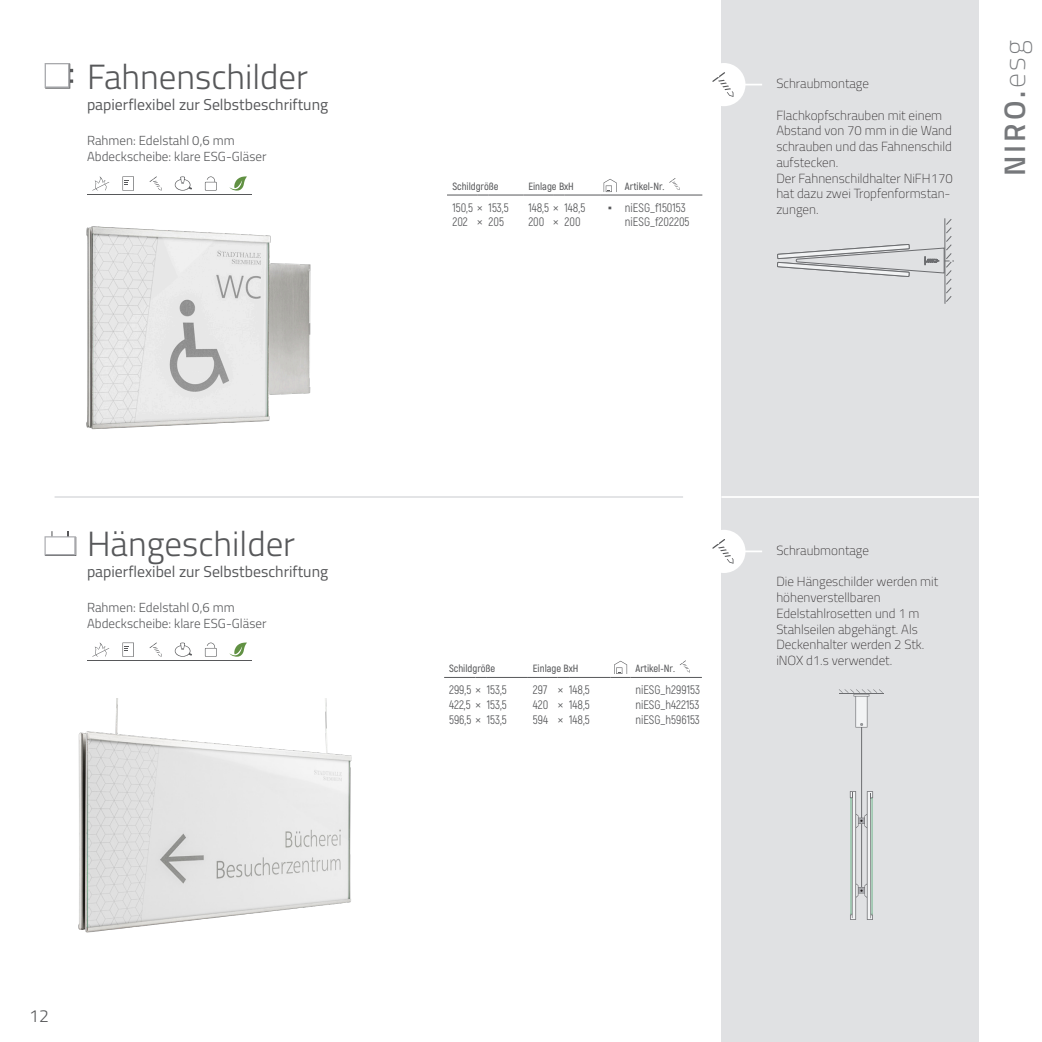
<style>
.page{position:relative;width:1042px;height:1042px;background:#fff}
.page>*{position:absolute;margin:0;border:0;box-sizing:border-box;transform-origin:0 0}
.Produkt_Titel{font:300 35px "Titillium";color:#57585a}
.t1{font:600 29.75px "Titillium";color:#76787b}
.t2{font:300 17.5px "Titillium";color:#57585a}
.Produkt_Subline{font:15.75px "Titillium";color:#57585a}
.Balkentext_Montagear{font:100 13.12px/15.8px "Titillium";color:#231f20}
.Produkt_Text_unter_P{font:300 13.12px "Titillium";color:#57585a}
.Tabelle_Inhalt{font:12.25px "Akrobat";color:#57585a}
.Tabelle_Titelleiste{font:600 10.5px "Akrobat";color:#57585a}
.s1{font-weight:100}
</style>
<div class="page">
<div style="left:721px;top:0;width:258px;height:1042px;background:#e0e1e3"></div>
<img style="left:86px;top:226px;width:225px;height:204px">
<img style="left:78px;top:699px;width:274px;height:234px">
<svg style="left:777px;top:218px;width:177px;height:86px"></svg>
<svg style="left:150px;top:176px;width:12px;height:15px"></svg>
<svg style="left:229px;top:176px;width:18px;height:15px"></svg>
<svg style="left:92px;top:176px;width:17px;height:15px"></svg>
<svg style="left:122px;top:176px;width:12px;height:15px"></svg>
<svg style="left:175px;top:176px;width:17px;height:15px"></svg>
<svg style="left:205px;top:176px;width:12px;height:15px"></svg>
<hr style="left:87px;top:195px;width:165px;height:1px;background:#57585a">
<svg style="left:150px;top:642px;width:12px;height:15px"></svg>
<svg style="left:229px;top:642px;width:18px;height:15px"></svg>
<svg style="left:92px;top:642px;width:17px;height:15px"></svg>
<svg style="left:122px;top:642px;width:12px;height:15px"></svg>
<svg style="left:175px;top:642px;width:17px;height:15px"></svg>
<svg style="left:205px;top:642px;width:12px;height:15px"></svg>
<hr style="left:87px;top:661px;width:165px;height:1px;background:#57585a">
<div style="left:702px;top:530px;width:43px;height:43px;background:#fff;border-radius:21px"></div>
<svg style="left:712px;top:539px;width:21px;height:25px"></svg>
<div style="left:702px;top:63px;width:43px;height:43px;background:#fff;border-radius:21px"></div>
<svg style="left:712px;top:72px;width:21px;height:25px"></svg>
<hr style="left:839px;top:693px;width:45px;height:1px;background:#6c6d70">
<svg style="left:839px;top:689px;width:44px;height:231px"></svg>
<svg style="left:45px;top:531px;width:31px;height:25px"></svg>
<svg style="left:45px;top:63px;width:28px;height:26px"></svg>
<hr style="left:447px;top:195px;width:30px;height:1px;background:#57585a">
<svg style="left:477px;top:195px;width:12px;height:1px"></svg>
<hr style="left:489px;top:195px;width:34px;height:1px;background:#57585a">
<hr style="left:523px;top:195px;width:30px;height:1px;background:#57585a">
<hr style="left:564px;top:195px;width:36px;height:1px;background:#57585a">
<hr style="left:620px;top:195px;width:82px;height:1px;background:#57585a">
<svg style="left:600px;top:179px;width:20px;height:17px"></svg>
<svg style="left:669px;top:178px;width:10px;height:12px"></svg>
<hr style="left:444px;top:677px;width:31px;height:1px;background:#57585a">
<svg style="left:475px;top:677px;width:12px;height:1px"></svg>
<hr style="left:487px;top:677px;width:41px;height:1px;background:#57585a">
<hr style="left:528px;top:677px;width:30px;height:1px;background:#57585a">
<hr style="left:569px;top:677px;width:41px;height:1px;background:#57585a">
<hr style="left:630px;top:677px;width:72px;height:1px;background:#57585a">
<svg style="left:610px;top:660px;width:21px;height:18px"></svg>
<svg style="left:680px;top:660px;width:10px;height:12px"></svg>
<hr style="left:55px;top:496px;width:628px;height:2px;background:#e0e1e3">
<hr style="left:721px;top:496px;width:258px;height:2px;background:#fff">
<p class="Produkt_Titel" style="left:87px;top:52px;width:223px">Fahnenschilder</p>
<p class="Produkt_Subline" style="left:87px;top:93px;width:243px">papierflexibel zur Selbstbeschriftung</p>
<p class="Produkt_Text_unter_P" style="left:87px;top:131px;width:149px">Rahmen: Edelstahl 0,6 mm</p>
<p class="Produkt_Text_unter_P" style="left:87px;top:147px;width:181px">Abdeckscheibe: klare ESG-Gläser</p>
<p class="Tabelle_Titelleiste" style="left:452px;top:180px;width:48px">Schildgröße</p>
<p class="Tabelle_Titelleiste" style="left:528px;top:180px;width:47px">Einlage BxH</p>
<p class="Tabelle_Titelleiste" style="left:625px;top:180px;width:41px">Artikel-Nr.</p>
<p class="Tabelle_Inhalt" style="left:452px;top:200px;width:32px">150,5 ×</p>
<p class="Tabelle_Inhalt" style="left:489px;top:200px;width:22px">153,5</p>
<p class="Tabelle_Inhalt" style="left:528px;top:200px;width:32px">148,5 ×</p>
<p class="Tabelle_Inhalt" style="left:564px;top:200px;width:22px">148,5</p>
<p class="Tabelle_Inhalt" style="left:625px;top:200px;width:62px">niESG_f150153</p>
<p class="Tabelle_Inhalt" style="left:452px;top:215px;width:17px">202</p>
<p class="Tabelle_Inhalt" style="left:477px;top:215px;width:7px">×</p>
<p class="Tabelle_Inhalt" style="left:489px;top:215px;width:17px">205</p>
<p class="Tabelle_Inhalt" style="left:528px;top:215px;width:18px">200</p>
<p class="Tabelle_Inhalt" style="left:553px;top:215px;width:7px">×</p>
<p class="Tabelle_Inhalt" style="left:564px;top:215px;width:18px">200</p>
<p class="Tabelle_Inhalt" style="left:625px;top:215px;width:66px">niESG_f202205</p>
<p class="Balkentext_Montagear" style="left:776px;top:75px;width:94px">Schraubmontage</p>
<p class="Balkentext_Montagear" style="left:776px;top:106px;width:177px">Flachkopfschrauben mit einem<br>Abstand von 70 mm in die Wand schrauben und das Fahnenschild aufstecken.</p>
<p class="Balkentext_Montagear" style="left:776px;top:169px;width:178px">Der Fahnenschildhalter NiFH170 hat dazu zwei Tropfenformstan&shy;zungen.</p>
<p class="t1" style="left:992px;top:176px;width:138px;rotate:-90deg">NIRO.<span class="s1">esg</span></p>
<p class="Produkt_Titel" style="left:87px;top:518px;width:210px">Hängeschilder</p>
<p class="Produkt_Subline" style="left:87px;top:560px;width:243px">papierflexibel zur Selbstbeschriftung</p>
<p class="Produkt_Text_unter_P" style="left:87px;top:598px;width:149px">Rahmen: Edelstahl 0,6 mm</p>
<p class="Produkt_Text_unter_P" style="left:87px;top:614px;width:181px">Abdeckscheibe: klare ESG-Gläser</p>
<h3 class="t2" style="left:29px;top:1003px;width:21px">12</h3>
<p class="Tabelle_Titelleiste" style="left:449px;top:662px;width:48px">Schildgröße</p>
<p class="Tabelle_Titelleiste" style="left:533px;top:662px;width:47px">Einlage BxH</p>
<p class="Tabelle_Titelleiste" style="left:635px;top:662px;width:41px">Artikel-Nr.</p>
<p class="Tabelle_Inhalt" style="left:449px;top:682px;width:33px">299,5 ×</p>
<p class="Tabelle_Inhalt" style="left:487px;top:682px;width:22px">153,5</p>
<p class="Tabelle_Inhalt" style="left:533px;top:682px;width:16px">297</p>
<p class="Tabelle_Inhalt" style="left:558px;top:682px;width:7px">×</p>
<p class="Tabelle_Inhalt" style="left:569px;top:682px;width:22px">148,5</p>
<p class="Tabelle_Inhalt" style="left:635px;top:682px;width:66px">niESG_h299153</p>
<p class="Tabelle_Inhalt" style="left:449px;top:697px;width:33px">422,5 ×</p>
<p class="Tabelle_Inhalt" style="left:487px;top:697px;width:22px">153,5</p>
<p class="Tabelle_Inhalt" style="left:533px;top:697px;width:17px">420</p>
<p class="Tabelle_Inhalt" style="left:558px;top:697px;width:7px">×</p>
<p class="Tabelle_Inhalt" style="left:569px;top:697px;width:22px">148,5</p>
<p class="Tabelle_Inhalt" style="left:635px;top:697px;width:65px">niESG_h422153</p>
<p class="Tabelle_Inhalt" style="left:449px;top:712px;width:33px">596,5 ×</p>
<p class="Tabelle_Inhalt" style="left:487px;top:712px;width:22px">153,5</p>
<p class="Tabelle_Inhalt" style="left:533px;top:712px;width:17px">594</p>
<p class="Tabelle_Inhalt" style="left:558px;top:712px;width:7px">×</p>
<p class="Tabelle_Inhalt" style="left:569px;top:712px;width:22px">148,5</p>
<p class="Tabelle_Inhalt" style="left:635px;top:712px;width:66px">niESG_h596153</p>
<p class="Balkentext_Montagear" style="left:776px;top:542px;width:94px">Schraubmontage</p>
<p class="Balkentext_Montagear" style="left:776px;top:573px;width:163px">Die Hängeschilder werden mit höhenverstellbaren<br>Edelstahlrosetten und 1 m<br>Stahlseilen abgehängt. Als<br>Deckenhalter werden 2 Stk. iNOX d1.s verwendet.</p>
</div>
